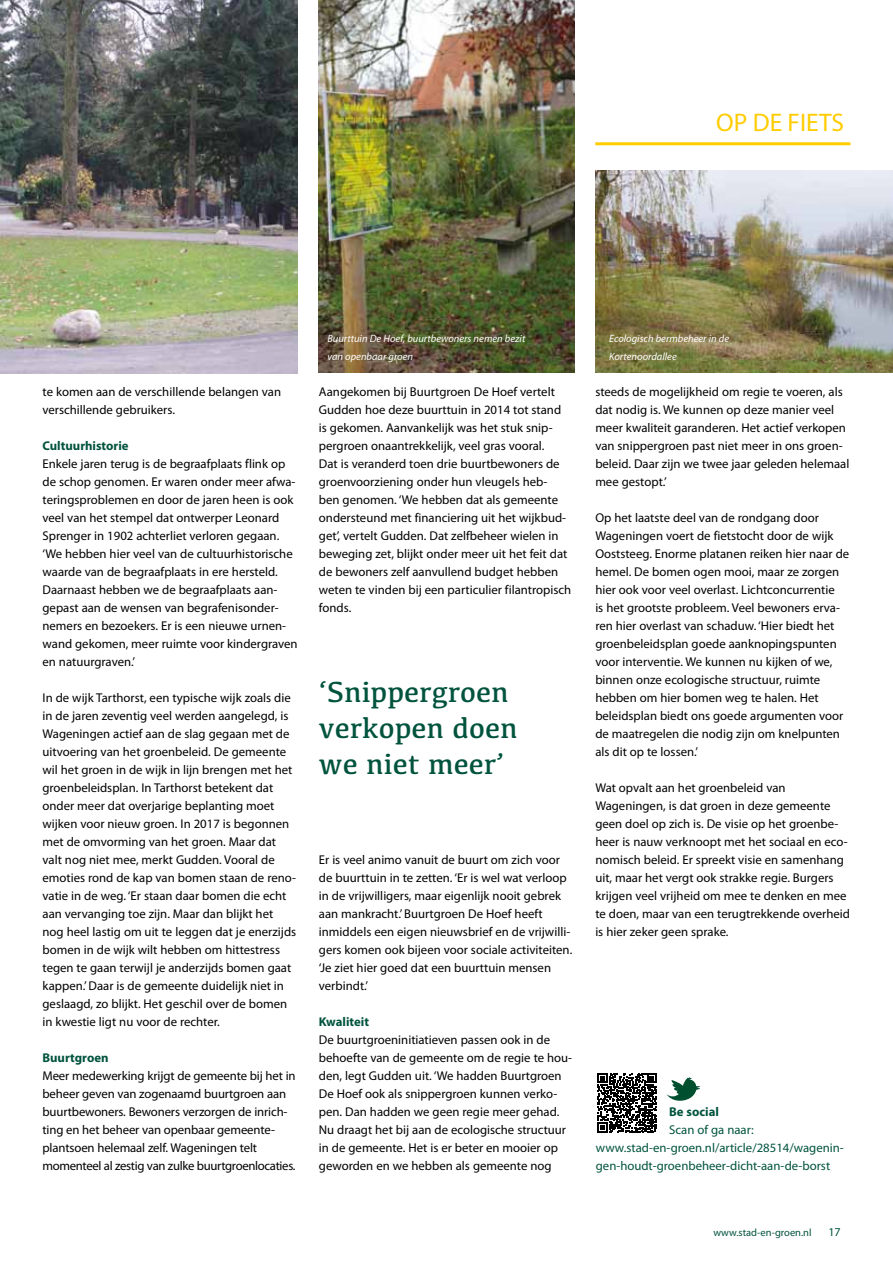
<style>
.page{position:relative;width:893px;height:1263px;background:#fff}
.page>*{position:absolute;margin:0;border:0;box-sizing:border-box;transform-origin:0 0}
.t1{font:30px/36px "Kefa";color:#00533d}
.t2{font:25.5px "Myriad Pro";color:#fc0}
.t3{font:12.75px/18px "Myriad Pro";color:#000}
.t4{font:12.75px/18px "Myriad Pro";color:#00533d}
.t5{font:700 12.75px "Myriad Pro";color:#00533d}
.t6{font:12px "Myriad Pro";color:#00533d}
.t7{font:italic 10.5px/18px "Myriad Pro";color:#fff}
.t8{font:10.5px "Myriad Pro";color:#00533d}
</style>
<div class="page">
<hr style="left:595px;top:142px;width:255px;height:3px;background:#fc0">
<img style="left:0;top:0;width:298px;height:373px">
<img style="left:319px;top:0;width:255px;height:372px">
<img style="left:595px;top:170px;width:298px;height:203px">
<svg style="left:597px;top:1073px;width:60px;height:60px"></svg>
<svg style="left:666px;top:1077px;width:33px;height:24px"></svg>
<h2 class="t2" style="left:716px;top:107px;width:130px">OP DE FIETS</h2>
<p class="t3" style="left:43px;top:383px;width:240px">te komen aan de verschillende belangen van verschillende gebruikers.</p>
<p class="t5" style="left:43px;top:437px;width:88px">Cultuurhistorie</p>
<p class="t3" style="left:43px;top:455px;width:257px">Enkele jaren terug is de begraafplaats flink op de schop genomen. Er waren onder meer afwa&shy;teringsproblemen en door de jaren heen is ook veel van het stempel dat ontwerper Leonard Sprenger in 1902 achterliet verloren gegaan. ‘We hebben hier veel van de cultuurhistorische waarde van de begraafplaats in ere hersteld.<br>Daarnaast hebben we de begraafplaats aan&shy;gepast aan de wensen van begrafenisonder&shy;nemers en bezoekers. Er is een nieuwe urnen&shy;wand gekomen, meer ruimte voor kindergraven en natuurgraven.’</p>
<p class="t3" style="left:43px;top:689px;width:255px">In de wijk Tarthorst, een typische wijk zoals die in de jaren zeventig veel werden aangelegd, is Wageningen actief aan de slag gegaan met de uitvoering van het groenbeleid. De gemeente wil het groen in de wijk in lijn brengen met het groenbeleidsplan. In Tarthorst betekent dat onder meer dat overjarige beplanting moet wijken voor nieuw groen. In 2017 is begonnen met de omvorming van het groen. Maar dat valt nog niet mee, merkt Gudden. Vooral de emoties rond de kap van bomen staan de reno&shy;vatie in de weg. ‘Er staan daar bomen die echt aan vervanging toe zijn. Maar dan blijkt het nog heel lastig om uit te leggen dat je enerzijds bomen in de wijk wilt hebben om hittestress tegen te gaan terwijl je anderzijds bomen gaat kappen.’ Daar is de gemeente duidelijk niet in geslaagd, zo blijkt. Het geschil over de bomen in kwestie ligt nu voor de rechter.</p>
<p class="t5" style="left:43px;top:1050px;width:68px">Buurtgroen</p>
<p class="t3" style="left:43px;top:1067px;width:255px">Meer medewerking krijgt de gemeente bij het in beheer geven van zogenaamd buurtgroen aan buurtbewoners. Bewoners verzorgen de inrich&shy;ting en het beheer van openbaar gemeente&shy;plantsoen helemaal zelf. Wageningen telt momenteel al zestig van zulke buurtgroenlocaties.</p>
<p class="t7" style="left:327px;top:329px;width:199px">Buurttuin De Hoef, buurtbewoners nemen bezit van openbaar groen</p>
<p class="t3" style="left:319px;top:383px;width:254px">Aangekomen bij Buurtgroen De Hoef vertelt Gudden hoe deze buurttuin in 2014 tot stand is gekomen. Aanvankelijk was het stuk snip&shy;pergroen onaantrekkelijk, veel gras vooral.<br>Dat is veranderd toen drie buurtbewoners de groenvoorziening onder hun vleugels heb&shy;ben genomen. ‘We hebben dat als gemeente ondersteund met financiering uit het wijkbud&shy;get’, vertelt Gudden. Dat zelfbeheer wielen in beweging zet, blijkt onder meer uit het feit dat de bewoners zelf aanvullend budget hebben weten te vinden bij een particulier filantropisch fonds.</p>
<h1 class="t1" style="left:319px;top:673px;width:200px">‘Snippergroen verkopen doen we niet meer’</h1>
<p class="t3" style="left:319px;top:851px;width:255px">Er is veel animo vanuit de buurt om zich voor de buurttuin in te zetten. ‘Er is wel wat verloop in de vrijwilligers, maar eigenlijk nooit gebrek aan mankracht.’ Buurtgroen De Hoef heeft inmiddels een eigen nieuwsbrief en de vrijwilli&shy;gers komen ook bijeen voor sociale activiteiten. ‘Je ziet hier goed dat een buurttuin mensen verbindt.’</p>
<p class="t5" style="left:319px;top:1014px;width:52px">Kwaliteit</p>
<p class="t3" style="left:319px;top:1031px;width:255px">De buurtgroeninitiatieven passen ook in de behoefte van de gemeente om de regie te hou&shy;den, legt Gudden uit. ‘We hadden Buurtgroen De Hoef ook als snippergroen kunnen verko&shy;pen. Dan hadden we geen regie meer gehad.<br>Nu draagt het bij aan de ecologische structuur in de gemeente. Het is er beter en mooier op geworden en we hebben als gemeente nog</p>
<p class="t7" style="left:609px;top:329px;width:121px">Ecologisch bermbeheer in de<br>Kortenoordallee</p>
<p class="t3" style="left:595px;top:383px;width:256px">steeds de mogelijkheid om regie te voeren, als dat nodig is. We kunnen op deze manier veel meer kwaliteit garanderen. Het actief verkopen van snippergroen past niet meer in ons groen&shy;beleid. Daar zijn we twee jaar geleden helemaal mee gestopt.’</p>
<p class="t3" style="left:595px;top:509px;width:255px">Op het laatste deel van de rondgang door Wageningen voert de fietstocht door de wijk Ooststeeg. Enorme platanen reiken hier naar de hemel. De bomen ogen mooi, maar ze zorgen hier ook voor veel overlast. Lichtconcurrentie<br>is het grootste probleem. Veel bewoners erva&shy;ren hier overlast van schaduw. ‘Hier biedt het groenbeleidsplan goede aanknopingspunten voor interventie. We kunnen nu kijken of we, binnen onze ecologische structuur, ruimte hebben om hier bomen weg te halen. Het beleidsplan biedt ons goede argumenten voor de maatregelen die nodig zijn om knelpunten als dit op te lossen.’</p>
<p class="t3" style="left:595px;top:779px;width:256px">Wat opvalt aan het groenbeleid van Wageningen, is dat groen in deze gemeente geen doel op zich is. De visie op het groenbe&shy;heer is nauw verknoopt met het sociaal en eco&shy;nomisch beleid. Er spreekt visie en samenhang uit, maar het vergt ook strakke regie. Burgers krijgen veel vrijheid om mee te denken en mee te doen, maar van een terugtrekkende overheid is hier zeker geen sprake.</p>
<p class="t5" style="left:669px;top:1103px;width:51px">Be social</p>
<p class="t4" style="left:596px;top:1121px;width:249px;text-indent:73px">Scan of ga naar: www.stad-en-groen.nl/article/28514/wagenin&shy;gen-houdt-groenbeheer-dicht-aan-de-borst</p>
<p class="t8" style="left:713px;top:1226px;width:100px">www.stad-en-groen.nl</p>
<p class="t6" style="left:828px;top:1224px;width:14px">17</p>
</div>
